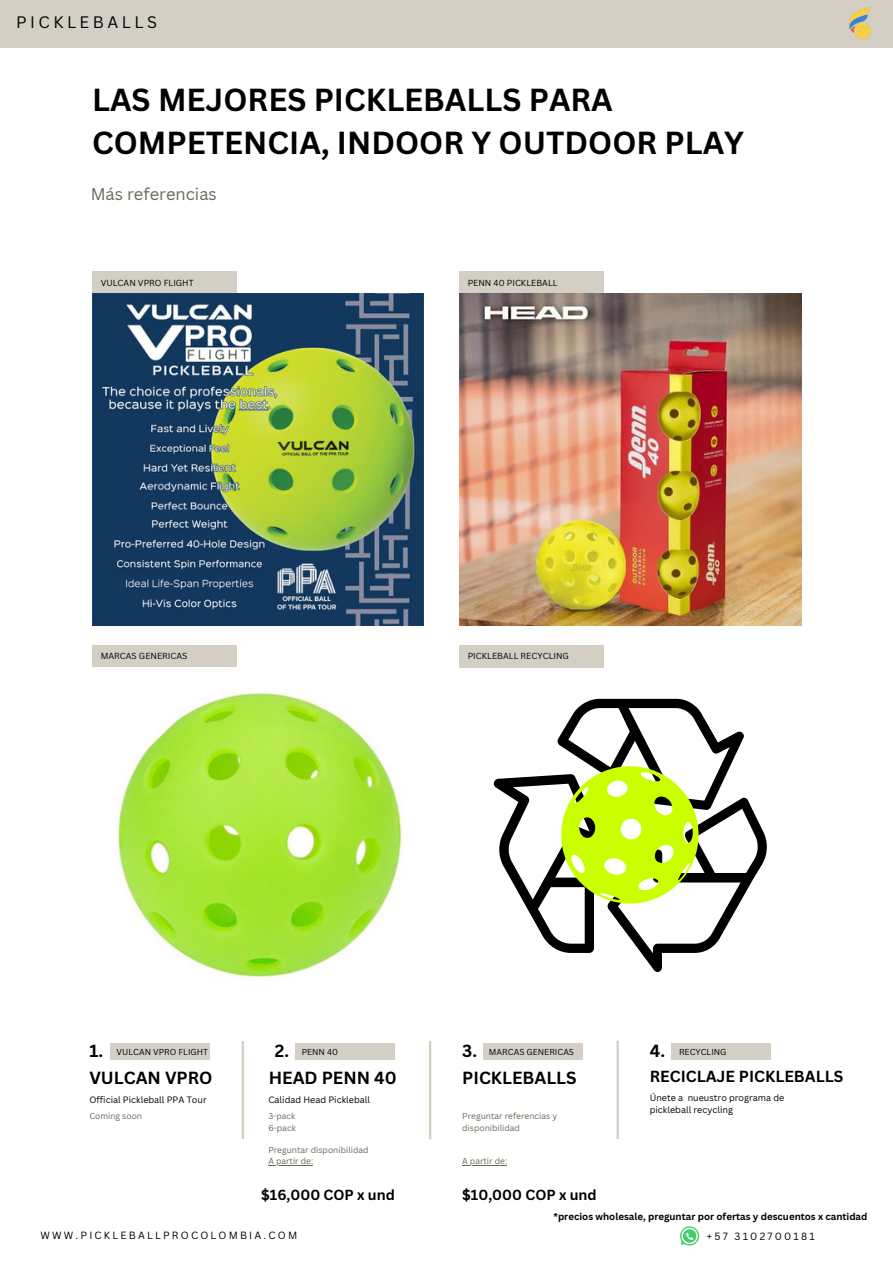
<style>
.page{position:relative;width:893px;height:1264px;background:#fff}
.page>*{position:absolute;margin:0;border:0;box-sizing:border-box;transform-origin:0 0}
.t1{font:700 31.05px/42.8px "Canva Sans";color:#000}
.t2{font:700 17.1px "Canva Sans";color:#000}
.t3{font:16.5px "Canva Sans";color:#6b6657}
.t4{font:16.2px "Canva Sans";letter-spacing:.215em;color:#000}
.t5{font:700 15.6px "Canva Sans";color:#000}
.t6{font:700 14.25px "Canva Sans";color:#000}
.t7{font:10.2px "Canva Sans";letter-spacing:.215em;color:#000}
.t8{font:700 9.75px "Canva Sans";color:#000}
.t9{font:9px/12px "Canva Sans";color:#000}
.t10{font:8.55px "Canva Sans";color:#000}
.t11{font:8.4px/11.2px "Canva Sans";color:#6b6657}
.t12{font:8.4px "Canva Sans";color:#000}
</style>
<div class="page">
<hr style="left:242px;top:1040px;width:2px;height:99px;background:#d3cfc5">
<hr style="left:429px;top:1040px;width:2px;height:99px;background:#d3cfc5">
<hr style="left:616px;top:1040px;width:2px;height:98px;background:#d3cfc5">
<div style="left:0;top:0;width:892px;height:48px;background:#d3cfc5"></div>
<div style="left:111px;top:1043px;width:99px;height:16px;background:#d3cfc5"></div>
<div style="left:92px;top:645px;width:145px;height:22px;background:#d3cfc5"></div>
<div style="left:483px;top:1043px;width:99px;height:16px;background:#d3cfc5"></div>
<div style="left:296px;top:1043px;width:99px;height:16px;background:#d3cfc5"></div>
<div style="left:459px;top:645px;width:144px;height:22px;background:#d3cfc5"></div>
<div style="left:459px;top:272px;width:144px;height:22px;background:#d3cfc5"></div>
<div style="left:671px;top:1043px;width:99px;height:16px;background:#d3cfc5"></div>
<img style="left:848px;top:7px;width:23px;height:33px">
<div style="left:92px;top:272px;width:145px;height:22px;background:#d3cfc5"></div>
<svg style="left:680px;top:1226px;width:19px;height:19px"></svg>
<img style="left:92px;top:294px;width:331px;height:332px">
<img style="left:459px;top:294px;width:342px;height:332px">
<img style="left:115px;top:690px;width:288px;height:289px">
<svg style="left:493px;top:698px;width:273px;height:274px"></svg>
<hr style="left:268px;top:1164px;width:45px;height:1px;background:#6b6657">
<hr style="left:462px;top:1164px;width:45px;height:1px;background:#6b6657">
<h5 class="t4" style="left:16px;top:11px;width:142px">PICKLEBALLS</h5>
<p class="t1" style="left:92px;top:78px;width:653px">LAS MEJORES PICKLEBALLS PARA<br>COMPETENCIA, INDOOR Y OUTDOOR PLAY</p>
<h2 class="t3" style="left:91px;top:182px;width:127px">Más referencias</h2>
<p class="t10" style="left:101px;top:277px;width:94px">VULCAN VPRO FLIGHT</p>
<p class="t10" style="left:101px;top:650px;width:88px">MARCAS GENERICAS</p>
<p class="t10" style="left:467px;top:277px;width:91px">PENN 40 PICKLEBALL</p>
<p class="t10" style="left:467px;top:650px;width:103px">PICKLEBALL RECYCLING</p>
<h3 class="t2" style="left:89px;top:1038px;width:15px">1.</h3>
<p class="t12" style="left:117px;top:1046px;width:93px">VULCAN VPRO FLIGHT</p>
<h4 class="t2" style="left:275px;top:1038px;width:16px">2.</h4>
<h1 class="t2" style="left:462px;top:1038px;width:16px">3.</h1>
<p class="t12" style="left:301px;top:1046px;width:38px">PENN 40</p>
<p class="t12" style="left:489px;top:1046px;width:87px">MARCAS GENERICAS</p>
<p class="t2" style="left:649px;top:1038px;width:17px">4.</p>
<p class="t12" style="left:679px;top:1046px;width:49px">RECYCLING</p>
<p class="t2" style="left:89px;top:1065px;width:125px">VULCAN VPRO</p>
<h2 class="t9" style="left:89px;top:1093px;width:119px">Official Pickleball PPA Tour</h2>
<p class="t11" style="left:89px;top:1110px;width:54px">Coming soon</p>
<h2 class="t2" style="left:269px;top:1065px;width:129px">HEAD PENN 40</h2>
<p class="t9" style="left:268px;top:1093px;width:103px">Calidad Head Pickleball</p>
<h6 class="t11" style="left:268px;top:1110px;width:28px">3-pack</h6>
<h2 class="t11" style="left:268px;top:1121px;width:29px">6-pack</h2>
<p class="t11" style="left:268px;top:1144px;width:102px">Preguntar disponibilidad</p>
<h2 class="t11" style="left:268px;top:1155px;width:46px">A partir de:</h2>
<p class="t6" style="left:261px;top:1184px;width:135px">$16,000 COP x und</p>
<h2 class="t2" style="left:462px;top:1065px;width:116px">PICKLEBALLS</h2>
<p class="t11" style="left:462px;top:1110px;width:96px">Preguntar referencias y disponibilidad</p>
<h2 class="t11" style="left:462px;top:1155px;width:46px">A partir de:</h2>
<h5 class="t6" style="left:462px;top:1184px;width:136px">$10,000 COP x und</h5>
<p class="t5" style="left:649px;top:1065px;width:195px">RECICLAJE PICKLEBALLS</p>
<p class="t9" style="left:649px;top:1091px;width:136px">Únete a nueustro programa de pickleball recycling</p>
<p class="t8" style="left:553px;top:1209px;width:315px">*precios wholesale, preguntar por ofertas y descuentos x cantidad</p>
<p class="t7" style="left:40px;top:1228px;width:258px">WWW.PICKLEBALLPROCOLOMBIA.COM</p>
<h2 class="t7" style="left:706px;top:1229px;width:109px">+57 3102700181</h2>
</div>
